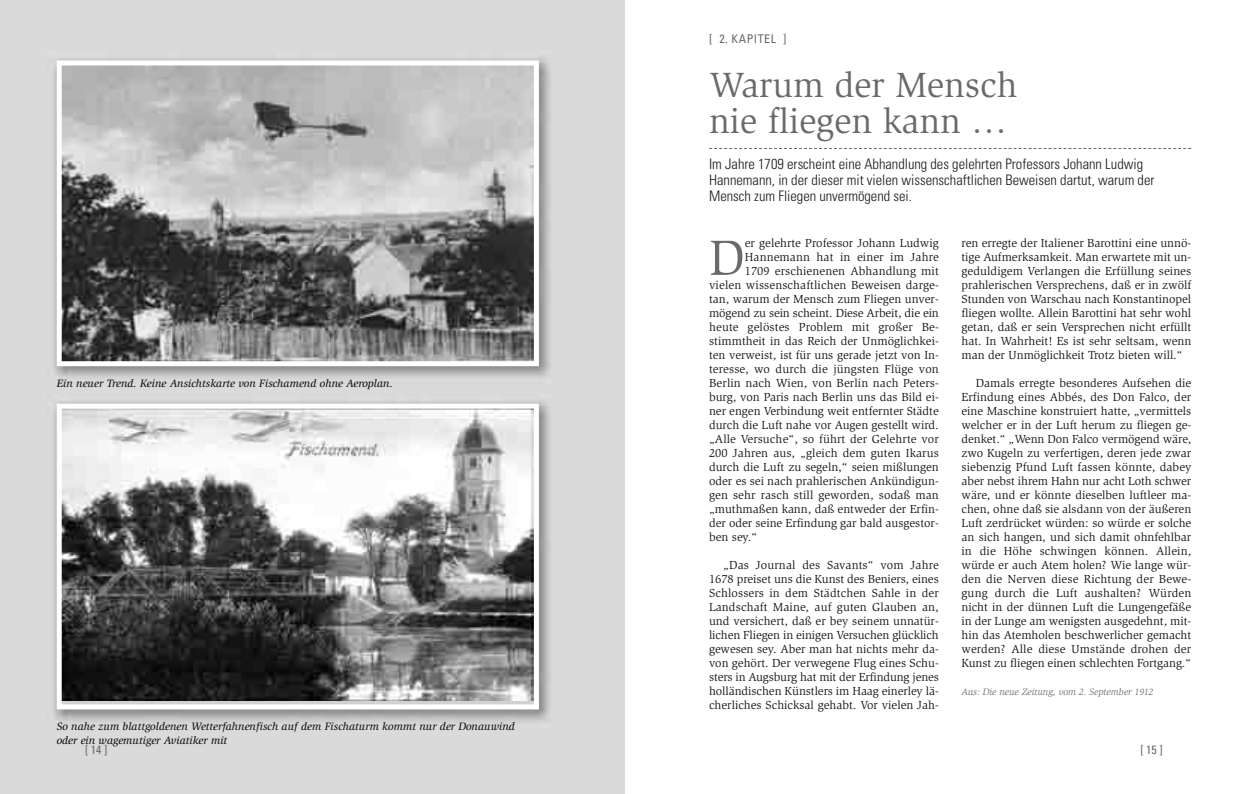
<style>
.page{position:relative;width:1248px;height:794px;background:#fff}
.page>*{position:absolute;margin:0;border:0;box-sizing:border-box;transform-origin:0 0}
.t1{font:50.9px "Slimbach";color:#6a6a6a}
.t2{font:36px/36px "Slimbach";color:#6a6a6a}
.t3{font:300 condensed 14.5px/16px "Univers";color:#191919}
.t4{font:12px/14px "Slimbach";color:#191919;text-align:justify}
.t5{font:condensed 12px "Univers";letter-spacing:.045em;color:#6a6a6a}
.t6{font:condensed 12px "Univers";letter-spacing:.045em;color:#6a6a6a;scale:.95 1}
.t7{font:italic 500 11px/14px "Slimbach";color:#191919}
.t8{font:italic 9.5px "Slimbach";color:#6a6a6a}
</style>
<div class="page">
<svg style="left:709px;top:148px;width:482px;height:1px"></svg>
<img style="left:47px;top:52px;width:509px;height:331px">
<img style="left:63px;top:66px;width:470px;height:294px">
<div style="left:57px;top:60px;width:482px;height:306px;border:5px solid #fff"></div>
<img style="left:47px;top:395px;width:509px;height:331px">
<img style="left:63px;top:410px;width:470px;height:290px">
<div style="left:57px;top:404px;width:482px;height:305px;border:5px solid #fff"></div>
<p class="t5" style="left:709px;top:34px;width:79px">[ 2. KAPITEL ]</p>
<p class="t7" style="left:57px;top:377px;width:338px">Ein neuer Trend. Keine Ansichtskarte von Fischamend ohne Aeroplan.</p>
<p class="t2" style="left:709px;top:69px;width:310px">Warum der Mensch nie fliegen kann …</p>
<p class="t3" style="left:709px;top:158px;width:447px">Im Jahre 1709 erscheint eine Abhandlung des gelehrten Professors Johann Ludwig<br>Hannemann, in der dieser mit vielen wissenschaftlichen Beweisen dartut, warum der<br>Mensch zum Fliegen unvermögend sei.</p>
<p class="t1" style="left:709px;top:238px;width:37px">D</p>
<p class="t4" style="left:744px;top:237px;width:195px">er gelehrte Professor Johann Ludwig</p>
<p class="t4" style="left:744px;top:251px;width:195px">Hannemann hat in einer im Jahre</p>
<p class="t4" style="left:744px;top:265px;width:195px">1709 erschienenen Abhandlung mit</p>
<p class="t4" style="left:709px;top:279px;width:231px">vielen wissenschaftlichen Beweisen darge-</p>
<p class="t4" style="left:709px;top:293px;width:231px">tan, warum der Mensch zum Fliegen unver-</p>
<p class="t4" style="left:709px;top:307px;width:231px">mögend zu sein scheint. Diese Arbeit, die ein</p>
<p class="t4" style="left:709px;top:321px;width:231px">heute gelöstes Problem mit großer Be-</p>
<p class="t4" style="left:709px;top:335px;width:231px">stimmtheit in das Reich der Unmöglichkei-</p>
<p class="t4" style="left:709px;top:349px;width:231px">ten verweist, ist für uns gerade jetzt von In-</p>
<p class="t4" style="left:709px;top:363px;width:231px">teresse, wo durch die jüngsten Flüge von</p>
<p class="t4" style="left:709px;top:377px;width:231px">Berlin nach Wien, von Berlin nach Peters-</p>
<p class="t4" style="left:709px;top:391px;width:231px">burg, von Paris nach Berlin uns das Bild ei-</p>
<p class="t4" style="left:709px;top:405px;width:231px">ner engen Verbindung weit entfernter Städte</p>
<p class="t4" style="left:709px;top:419px;width:231px">durch die Luft nahe vor Augen gestellt wird.</p>
<p class="t4" style="left:709px;top:433px;width:231px">„Alle Versuche“, so führt der Gelehrte vor</p>
<p class="t4" style="left:709px;top:447px;width:231px">200 Jahren aus, „gleich dem guten Ikarus</p>
<p class="t4" style="left:709px;top:461px;width:231px">durch die Luft zu segeln,“ seien mißlungen</p>
<p class="t4" style="left:709px;top:475px;width:231px">oder es sei nach prahlerischen Ankündigun-</p>
<p class="t4" style="left:709px;top:489px;width:231px">gen sehr rasch still geworden, sodaß man</p>
<p class="t4" style="left:709px;top:503px;width:231px">„muthmaßen kann, daß entweder der Erfin-</p>
<p class="t4" style="left:709px;top:517px;width:231px">der oder seine Erfindung gar bald ausgestor-</p>
<p class="t4" style="left:709px;top:531px;width:50px">ben sey.“</p>
<p class="t4" style="left:709px;top:559px;width:231px;text-indent:14px">„Das Journal des Savants“ vom Jahre 1678 preiset uns die Kunst des Beniers, eines Schlossers in dem Städtchen Sahle in der Landschaft Maine, auf guten Glauben an, und versichert, daß er bey seinem unnatür&shy;lichen Fliegen in einigen Versuchen glücklich gewesen sey. Aber man hat nichts mehr da&shy;von gehört. Der verwegene Flug eines Schu&shy;sters in Augsburg hat mit der Erfindung jenes holländischen Künstlers im Haag einerley lä&shy;cherliches Schicksal gehabt. Vor vielen Jah-</p>
<p class="t4" style="left:961px;top:237px;width:231px">ren erregte der Italiener Barottini eine unnö&shy;tige Aufmerksamkeit. Man erwartete mit un&shy;geduldigem Verlangen die Erfüllung seines prahlerischen Versprechens, daß er in zwölf Stunden von Warschau nach Konstantinopel fliegen wollte. Allein Barottini hat sehr wohl getan, daß er sein Versprechen nicht erfüllt hat. In Wahrheit! Es ist sehr seltsam, wenn man der Unmöglichkeit Trotz bieten will.“</p>
<p class="t4" style="left:961px;top:377px;width:231px;text-indent:14px">Damals erregte besonderes Aufsehen die Erfindung eines Abbés, des Don Falco, der eine Maschine konstruiert hatte, „vermittels welcher er in der Luft herum zu fliegen ge&shy;denket.“ „Wenn Don Falco vermögend wäre, zwo Kugeln zu verfertigen, deren jede zwar siebenzig Pfund Luft fassen könnte, dabey aber nebst ihrem Hahn nur acht Loth schwer wäre, und er könnte dieselben luftleer ma&shy;chen, ohne daß sie alsdann von der äußeren Luft zerdrücket würden: so würde er solche an sich hangen, und sich damit ohnfehlbar in die Höhe schwingen können. Allein, würde er auch Atem holen? Wie lange wür&shy;den die Nerven diese Richtung der Bewe&shy;gung durch die Luft aushalten? Würden nicht in der dünnen Luft die Lungengefäße in der Lunge am wenigsten ausgedehnt, mit&shy;hin das Atemholen beschwerlicher gemacht werden? Alle diese Umstände drohen der Kunst zu fliegen einen schlechten Fortgang.“</p>
<p class="t8" style="left:961px;top:688px;width:193px">Aus: Die neue Zeitung, vom 2. September 1912</p>
<p class="t7" style="left:57px;top:720px;width:459px">So nahe zum blattgoldenen Wetterfahnenfisch auf dem Fischaturm kommt nur der Donauwind oder ein wagemutiger Aviatiker mit</p>
<p class="t6" style="left:85px;top:746px;width:25px">[14]</p>
<p class="t6" style="left:1140px;top:746px;width:25px">[15]</p>
</div>
